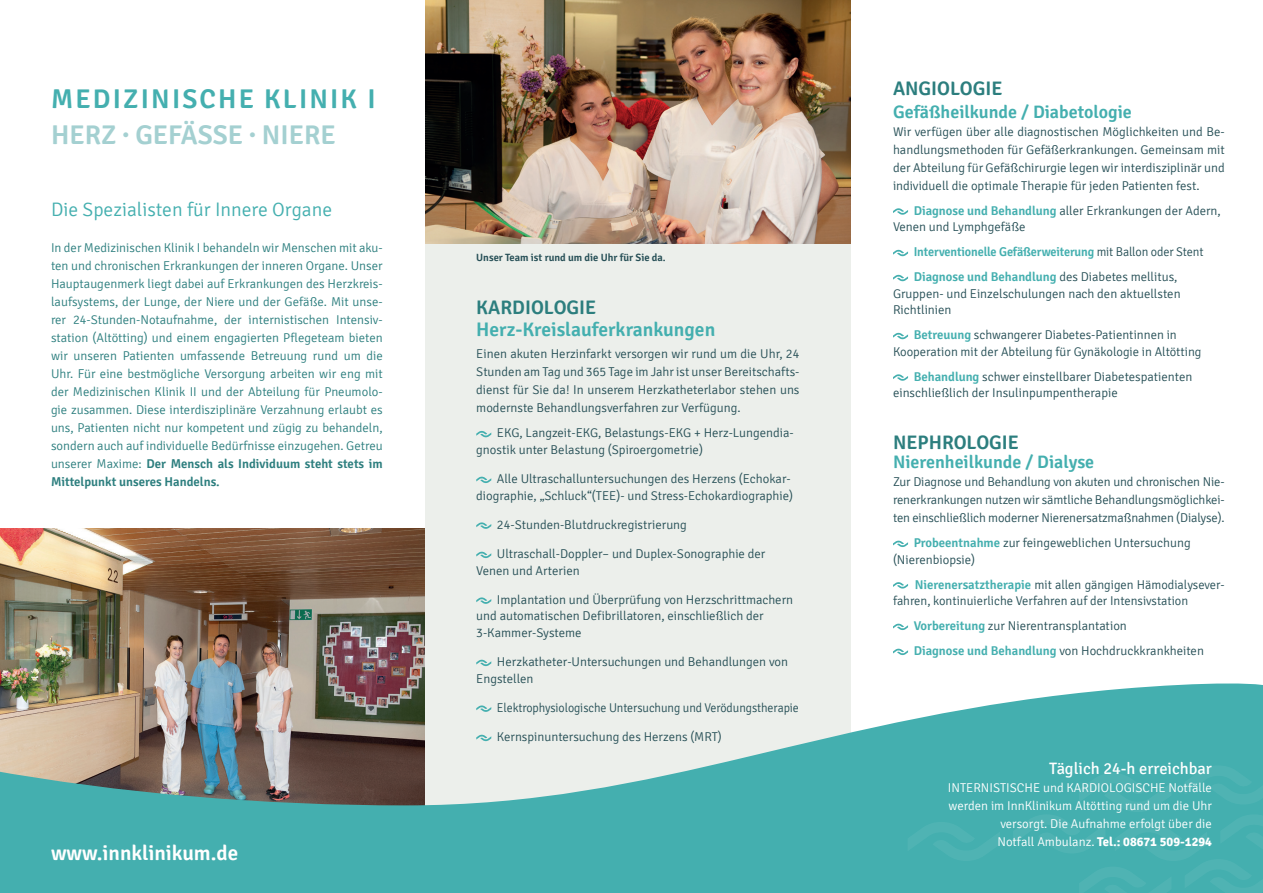
<style>
.page{position:relative;width:1263px;height:893px;background:#fff}
.page>*{position:absolute;margin:0;border:0;box-sizing:border-box;transform-origin:0 0}
.Hauptüberschrift{font:600 27px "Signika";letter-spacing:.08em;color:#44afaf}
.Hauptüberschrift-2{font:600 27px "Signika";color:#a4d0d1}
.Domain{font:600 21px "Signika";color:#fff}
.Unterüberschrift_Sem{font:600 19.5px/22.5px "Signika";color:#44afaf}
.Unterüberschrift_Lig{font:300 19.5px "Signika";color:#44afaf}
.Aufzählung{font:600 19.5px "Signika";color:#2c7e7e}
.Unterüberschrift_Sem-2{font:600 19.5px "Signika";color:#2c7e7e}
.Unterüberschrift_Sem-3{font:600 18px "Signika";color:#44afaf}
.Aufzählung-2{font:600 18px "Signika";color:#44afaf}
.Zusatzinfos_Überschr{font:16.5px "Signika";color:#fff}
.Aufzählung-3{font:300 12.75px/16.5px "Signika";color:#264f56}
.Fließtext_Light{font:300 12.75px/18px "Signika";color:#2c7e7e;text-align:justify}
.Fließtext_Light_Dunk{font:300 12.75px/16.5px "Signika";color:#264f56}
.Unterüberschrift_Sem-4{font:300 12.75px/18px "Signika";color:#264f56;text-align:justify}
.Zusatzinfos_Notfall{font:300 12.75px/18px "Signika";color:#fff;text-align:right}
.Fließtext_Light_Dunk-2{font:300 12.75px "Signika";color:#264f56;scale:.94 1}
.Aufzählung-4{font:600 12.75px "Signika";letter-spacing:-.01em;color:#44afaf;scale:.96 1}
.Zusatzinfos_Notfall-2{font:700 12.75px "Signika";color:#fff}
.Bildunterschrift{font:600 10.5px "Signika";color:#264f56}
.s1{font-weight:600}
.s2{color:#2c7e7e}
.s3{font-weight:600;color:#44afaf}
.s4{font-weight:300;color:#264f56}
.s5{font-weight:300}
</style>
<div class="page">
<img style="left:0;top:528px;width:425px;height:153px">
<div style="left:425px;top:0;width:425px;height:836px;background:#ecefeb"></div>
<svg style="left:0;top:681px;width:1263px;height:212px;fill:#44afaf"></svg>
<svg style="left:476px;top:431px;width:15px;height:6px"></svg>
<svg style="left:476px;top:477px;width:15px;height:6px"></svg>
<svg style="left:476px;top:522px;width:15px;height:7px"></svg>
<svg style="left:476px;top:552px;width:15px;height:6px"></svg>
<svg style="left:476px;top:597px;width:15px;height:7px"></svg>
<svg style="left:476px;top:660px;width:15px;height:6px"></svg>
<svg style="left:476px;top:705px;width:15px;height:7px"></svg>
<svg style="left:476px;top:735px;width:15px;height:6px"></svg>
<img style="left:425px;top:0;width:425px;height:243px">
<svg style="left:907px;top:822px;width:93px;height:39px;background:#48b0b0"></svg>
<svg style="left:1013px;top:765px;width:250px;height:128px;background:#46b0b0"></svg>
<svg style="left:893px;top:208px;width:15px;height:7px"></svg>
<svg style="left:893px;top:250px;width:15px;height:6px"></svg>
<svg style="left:893px;top:275px;width:15px;height:6px"></svg>
<svg style="left:893px;top:333px;width:15px;height:6px"></svg>
<svg style="left:893px;top:374px;width:15px;height:7px"></svg>
<svg style="left:893px;top:541px;width:15px;height:6px"></svg>
<svg style="left:893px;top:582px;width:15px;height:7px"></svg>
<svg style="left:893px;top:624px;width:15px;height:6px"></svg>
<svg style="left:893px;top:649px;width:15px;height:6px"></svg>
<p class="Hauptüberschrift" style="left:51px;top:83px;width:326px">MEDIZINISCHE KLINIK I</p>
<p class="Hauptüberschrift-2" style="left:51px;top:119px;width:286px">HERZ <sup>●</sup> GEFÄSSE <sup>●</sup> NIERE</p>
<p class="Unterüberschrift_Lig" style="left:51px;top:199px;width:283px">Die Spezialisten für Innere Organe</p>
<p class="Fließtext_Light" style="left:51px;top:239px;width:333px">In der Medizinischen Klinik I behandeln wir Menschen mit aku&shy;ten und chronischen Erkrankungen der inneren Organe. Unser Hauptaugenmerk liegt dabei auf Erkrankungen des Herzkreis&shy;laufsystems, der Lunge, der Niere und der Gefäße. Mit unse&shy;rer 24-Stunden-Notaufnahme, der internistischen Intensiv&shy;station (Altötting) und einem engagierten Pflegeteam bieten wir unseren Patienten umfassende Betreuung rund um die Uhr. Für eine bestmögliche Versorgung arbeiten wir eng mit der Medizinischen Klinik II und der Abteilung für Pneumolo&shy;gie zusammen. Diese interdisziplinäre Verzahnung erlaubt es uns, Patienten nicht nur kompetent und zügig zu behandeln, sondern auch auf individuelle Bedürfnisse einzugehen. Getreu unserer Maxime: <span class="s1">Der Mensch als Individuum steht stets im Mittelpunkt unseres Handelns.</span></p>
<p class="Domain" style="left:51px;top:840px;width:189px">www.innklinikum.de</p>
<p class="Bildunterschrift" style="left:476px;top:251px;width:191px">Unser Team ist rund um die Uhr für Sie da.</p>
<p class="Unterüberschrift_Sem" style="left:476px;top:296px;width:241px"><span class="s2">KARDIOLOGIE<br></span>Herz-Kreislauferkrankungen</p>
<p class="Unterüberschrift_Sem-4" style="left:476px;top:345px;width:325px">Einen akuten Herzinfarkt versorgen wir rund um die Uhr, 24<br>Stunden am Tag und 365 Tage im Jahr ist unser Bereitschafts&shy;dienst für Sie da! In unserem Herzkatheterlabor stehen uns modernste Behandlungsverfahren zur Verfügung.</p>
<p class="Fließtext_Light_Dunk" style="left:476px;top:425px;width:319px;text-indent:21px">EKG, Langzeit-EKG, Belastungs-EKG + Herz-Lungendia&shy;gnostik unter Belastung (Spiroergometrie)</p>
<p class="Fließtext_Light_Dunk" style="left:476px;top:471px;width:318px;text-align:right">Alle Ultraschalluntersuchungen des Herzens (Echokar&shy;diographie, „Schluck“(TEE)- und Stress-Echokardiographie)</p>
<p class="Fließtext_Light_Dunk" style="left:497px;top:516px;width:191px">24-Stunden-Blutdruckregistrierung</p>
<p class="Fließtext_Light_Dunk" style="left:476px;top:546px;width:291px;text-indent:21px">Ultraschall-Doppler– und Duplex-Sonographie der<br>Venen und Arterien</p>
<p class="Fließtext_Light_Dunk" style="left:476px;top:591px;width:318px;text-indent:21px">Implantation und Überprüfung von Herzschrittmachern und automatischen Defibrillatoren, einschließlich der<br>3-Kammer-Systeme</p>
<p class="Fließtext_Light_Dunk" style="left:476px;top:654px;width:313px;text-indent:21px">Herzkatheter-Untersuchungen und Behandlungen von<br>Engstellen</p>
<p class="Fließtext_Light_Dunk-2" style="left:497px;top:701px;width:323px">Elektrophysiologische Untersuchung und Verödungstherapie</p>
<p class="Fließtext_Light_Dunk" style="left:497px;top:729px;width:226px">Kernspinuntersuchung des Herzens (MRT)</p>
<p class="Unterüberschrift_Sem-2" style="left:893px;top:77px;width:111px">ANGIOLOGIE</p>
<p class="Unterüberschrift_Sem-3" style="left:893px;top:101px;width:240px">Gefäßheilkunde / Diabetologie</p>
<p class="Aufzählung-3" style="left:893px;top:123px;width:333px;line-height:18px;text-align:justify">Wir verfügen über alle diagnostischen Möglichkeiten und Be&shy;handlungsmethoden für Gefäßerkrankungen. Gemeinsam mit der Abteilung für Gefäßchirurgie legen wir interdisziplinär und individuell die optimale Therapie für jeden Patienten fest.</p>
<p class="Aufzählung-3" style="left:893px;top:202px;width:329px;text-indent:21px"><span class="s3">Diagnose und Behandlung</span> aller Erkrankungen der Adern,<br>Venen und Lymphgefäße</p>
<p class="Aufzählung-4" style="left:914px;top:244px;width:303px">Interventionelle Gefäßerweiterung <span class="s4">mit Ballon oder Stent</span></p>
<p class="Aufzählung-3" style="left:893px;top:269px;width:289px;text-indent:21px"><span class="s3">Diagnose und Behandlung</span> des Diabetes mellitus,<br>Gruppen- und Einzelschulungen nach den aktuellsten<br>Richtlinien</p>
<p class="Aufzählung-3" style="left:893px;top:327px;width:310px;text-align:center"><span class="s3">Betreuung</span> schwangerer Diabetes-Patientinnen in<br>Kooperation mit der Abteilung für Gynäkologie in Altötting</p>
<p class="Aufzählung-3" style="left:893px;top:368px;width:301px;text-indent:21px"><span class="s3">Behandlung</span> schwer einstellbarer Diabetespatienten einschließlich der Insulinpumpentherapie</p>
<p class="Aufzählung" style="left:893px;top:431px;width:128px">NEPHROLOGIE</p>
<p class="Aufzählung-2" style="left:893px;top:451px;width:203px">Nierenheilkunde / Dialyse</p>
<p class="Aufzählung-3" style="left:893px;top:473px;width:333px;line-height:18px;text-align:justify">Zur Diagnose und Behandlung von akuten und chronischen Nie&shy;renerkrankungen nutzen wir sämtliche Behandlungsmöglichkei&shy;ten einschließlich moderner Nierenersatzmaßnahmen (Dialyse).</p>
<p class="Aufzählung-3" style="left:893px;top:535px;width:299px;text-indent:21px"><span class="s3">Probeentnahme</span> zur feingeweblichen Untersuchung (Nierenbiopsie)</p>
<p class="Aufzählung-3" style="left:893px;top:576px;width:333px;text-indent:22px"><span class="s3">Nierenersatztherapie</span> mit allen gängigen Hämodialysever&shy;fahren, kontinuierliche Verfahren auf der Intensivstation</p>
<p class="Aufzählung-3" style="left:914px;top:618px;width:215px"><span class="s3">Vorbereitung</span> zur Nierentransplantation</p>
<p class="Aufzählung-3" style="left:914px;top:643px;width:292px"><span class="s3">Diagnose und Behandlung</span> von Hochdruckkrankheiten</p>
<p class="Zusatzinfos_Überschr" style="left:1049px;top:759px;width:164px">Täglich 24-h erreichbar</p>
<p class="Zusatzinfos_Notfall" style="left:948px;top:779px;width:266px">INTERNISTISCHE und KARDIOLOGISCHE Notfälle werden im InnKlinikum Altötting rund um die Uhr versorgt. Die Aufnahme erfolgt über die</p>
<p class="Zusatzinfos_Notfall-2" style="left:997px;top:834px;width:216px"><span class="s5">Notfall Ambulanz.</span> Tel.: 08671 509-1294</p>
</div>
